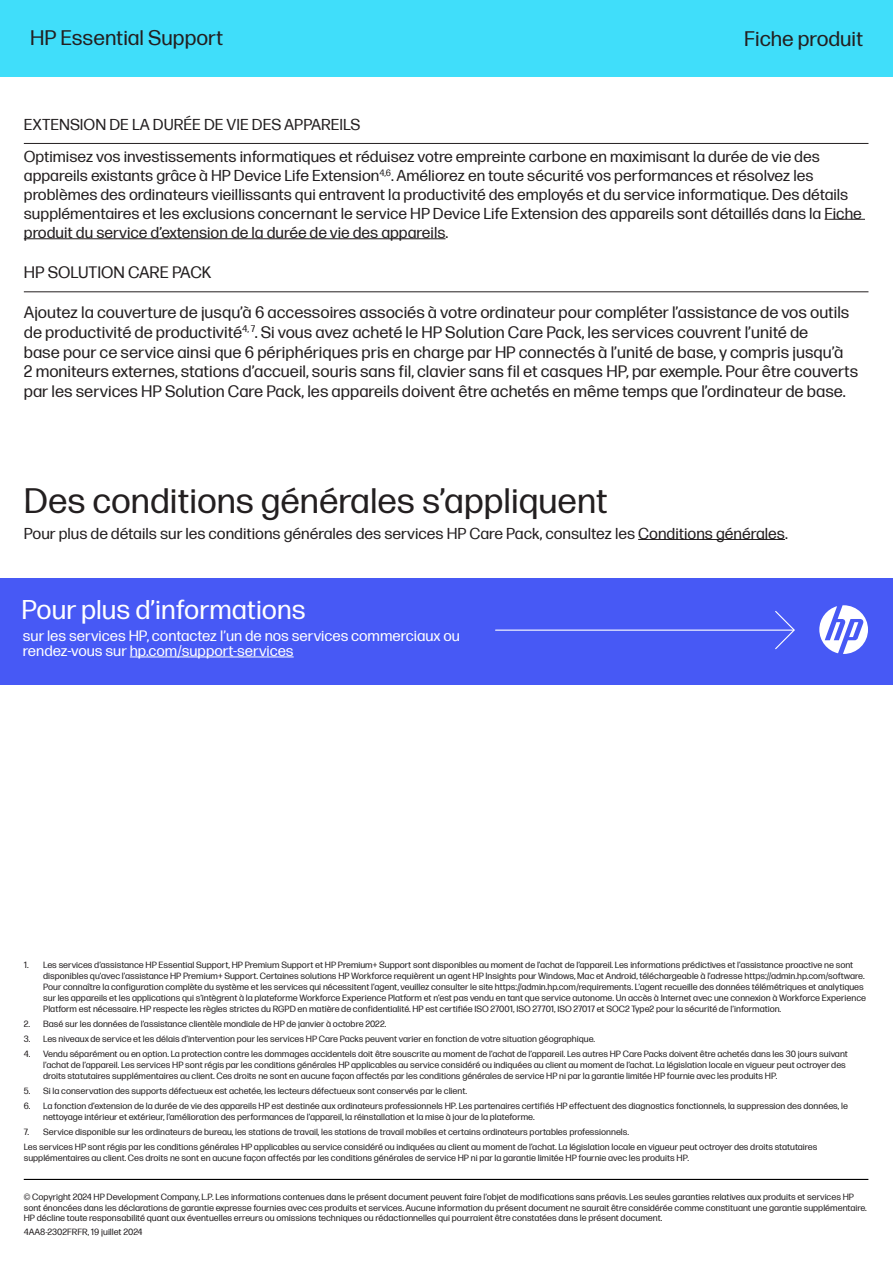
<style>
.page{position:relative;width:893px;height:1263px;background:#fff}
.page>*{position:absolute;margin:0;border:0;box-sizing:border-box;transform-origin:0 0}
.t1{font:35.25px "Forma DJR Micro";color:#231f20}
.t2{font:27px "Forma DJR Micro";color:#fff}
.t3{font:21px "Forma DJR Micro";color:#231f20}
.t4{font:16.5px/19.8px "Forma DJR Micro";color:#231f20}
.t5{font:15.75px/19px "Forma DJR Micro";color:#231f20}
.t6{font:15px/15px "Forma DJR Micro";color:#fff}
.t7{font:9px/10.8px "Forma DJR Micro";color:#231f20}
</style>
<div class="page">
<div style="left:0;top:0;width:893px;height:76px;background:#40defa"></div>
<hr style="left:638px;top:539px;width:147px;height:1px;background:#231f20">
<div style="left:0;top:579px;width:893px;height:106px;background:#4759f5"></div>
<hr style="left:24px;top:1179px;width:844px;height:1px;background:#000">
<hr style="left:496px;top:629px;width:298px;height:2px;background:#fff">
<svg style="left:774px;top:611px;width:21px;height:39px"></svg>
<hr style="left:130px;top:657px;width:164px;height:1px;background:#fff">
<svg style="left:819px;top:605px;width:49px;height:49px"></svg>
<hr style="left:24px;top:143px;width:844px;height:1px;background:#231f20">
<hr style="left:825px;top:219px;width:40px;height:1px;background:#231f20">
<hr style="left:24px;top:238px;width:422px;height:1px;background:#231f20">
<hr style="left:24px;top:291px;width:844px;height:1px;background:#231f20">
<h3 class="t3" style="left:30px;top:23px;width:195px">HP Essential Support</h3>
<h3 class="t3" style="left:744px;top:24px;width:121px">Fiche produit</h3>
<h3 class="t5" style="left:24px;top:107px;width:797px;line-height:32.4px">EXTENSION DE LA DURÉE DE VIE DES APPAREILS<br>Optimisez vos investissements informatiques et réduisez votre empreinte carbone en maximisant la durée de vie des</h3>
<p class="t5" style="left:24px;top:165px;width:839px">appareils existants grâce à HP Device Life Extension<sup>4,6</sup>. Améliorez en toute sécurité vos performances et résolvez les problèmes des ordinateurs vieillissants qui entravent la productivité des employés et du service informatique. Des détails supplémentaires et les exclusions concernant le service HP Device Life Extension des appareils sont détaillés dans la Fiche produit du service d’extension de la durée de vie des appareils.</p>
<h3 class="t4" style="left:24px;top:261px;width:189px">HP SOLUTION CARE PACK</h3>
<p class="t4" style="left:24px;top:301px;width:836px">Ajoutez la couverture de jusqu’à 6 accessoires associés à votre ordinateur pour compléter l’assistance de vos outils de productivité de productivité<sup>4,</sup> <sup>7</sup>. Si vous avez acheté le HP Solution Care Pack, les services couvrent l’unité de<br>base pour ce service ainsi que 6 périphériques pris en charge par HP connectés à l’unité de base, y compris jusqu’à<br>2 moniteurs externes, stations d’accueil, souris sans fil, clavier sans fil et casques HP, par exemple. Pour être couverts par les services HP Solution Care Pack, les appareils doivent être achetés en même temps que l’ordinateur de base.</p>
<h1 class="t1" style="left:24px;top:476px;width:586px">Des conditions générales s’appliquent</h1>
<h3 class="t5" style="left:24px;top:523px;width:765px">Pour plus de détails sur les conditions générales des services HP Care Pack, consultez les Conditions générales.</h3>
<h2 class="t2" style="left:22px;top:590px;width:286px">Pour plus d’informations</h2>
<h3 class="t6" style="left:23px;top:628px;width:439px">sur les services HP, contactez l’un de nos services commerciaux ou rendez-vous sur hp.com/support-services</h3>
<p class="t7" style="left:43px;top:959px;width:824px;text-indent:-19px">1. Les services d’assistance HP Essential Support, HP Premium Support et HP Premium+ Support sont disponibles au moment de l’achat de l’appareil. Les informations prédictives et l’assistance proactive ne sont disponibles qu’avec l’assistance HP Premium+ Support. Certaines solutions HP Workforce requièrent un agent HP Insights pour Windows, Mac et Android, téléchargeable à l’adresse https://admin.hp.com/software.<br>Pour connaître la configuration complète du système et les services qui nécessitent l’agent, veuillez consulter le site https://admin.hp.com/requirements. L’agent recueille des données télémétriques et analytiques sur les appareils et les applications qui s’intègrent à la plateforme Workforce Experience Platform et n’est pas vendu en tant que service autonome. Un accès à Internet avec une connexion à Workforce Experience Platform est nécessaire. HP respecte les règles strictes du RGPD en matière de confidentialité. HP est certifiée ISO 27001, ISO 27701, ISO 27017 et SOC2 Type2 pour la sécurité de l’information.</p>
<p class="t7" style="left:24px;top:1017px;width:364px">2. Basé sur les données de l’assistance clientèle mondiale de HP de janvier à octobre 2022.</p>
<p class="t7" style="left:24px;top:1033px;width:573px">3. Les niveaux de service et les délais d’intervention pour les services HP Care Packs peuvent varier en fonction de votre situation géographique.</p>
<p class="t7" style="left:43px;top:1048px;width:806px;text-indent:-19px">4. Vendu séparément ou en option. La protection contre les dommages accidentels doit être souscrite au moment de l’achat de l’appareil. Les autres HP Care Packs doivent être achetés dans les 30 jours suivant l’achat de l’appareil. Les services HP sont régis par les conditions générales HP applicables au service considéré ou indiquées au client au moment de l’achat. La législation locale en vigueur peut octroyer des droits statutaires supplémentaires au client. Ces droits ne sont en aucune façon affectés par les conditions générales de service HP ni par la garantie limitée HP fournie avec les produits HP.</p>
<p class="t7" style="left:24px;top:1084px;width:445px">5. Si la conservation des supports défectueux est achetée, les lecteurs défectueux sont conservés par le client.</p>
<p class="t7" style="left:43px;top:1099px;width:806px;text-indent:-19px">6. La fonction d’extension de la durée de vie des appareils HP est destinée aux ordinateurs professionnels HP. Les partenaires certifiés HP effectuent des diagnostics fonctionnels, la suppression des données, le nettoyage intérieur et extérieur, l’amélioration des performances de l’appareil, la réinstallation et la mise à jour de la plateforme.</p>
<p class="t7" style="left:24px;top:1123px;width:795px;line-height:15.1px">7. Service disponible sur les ordinateurs de bureau, les stations de travail, les stations de travail mobiles et certains ordinateurs portables professionnels.<br>Les services HP sont régis par les conditions générales HP applicables au service considéré ou indiquées au client au moment de l’achat. La législation locale en vigueur peut octroyer des droits statutaires</p>
<p class="t7" style="left:24px;top:1151px;width:667px">supplémentaires au client. Ces droits ne sont en aucune façon affectés par les conditions générales de service HP ni par la garantie limitée HP fournie avec les produits HP.</p>
<p class="t7" style="left:24px;top:1190px;width:844px">© Copyright 2024 HP Development Company, L.P. Les informations contenues dans le présent document peuvent faire l’objet de modifications sans préavis. Les seules garanties relatives aux produits et services HP sont énoncées dans les déclarations de garantie expresse fournies avec ces produits et services. Aucune information du présent document ne saurait être considérée comme constituant une garantie supplémentaire.<br>HP décline toute responsabilité quant aux éventuelles erreurs ou omissions techniques ou rédactionnelles qui pourraient être constatées dans le présent document.</p>
<p class="t7" style="left:24px;top:1226px;width:120px">4AA8-2302FRFR, 19 juillet 2024</p>
</div>
